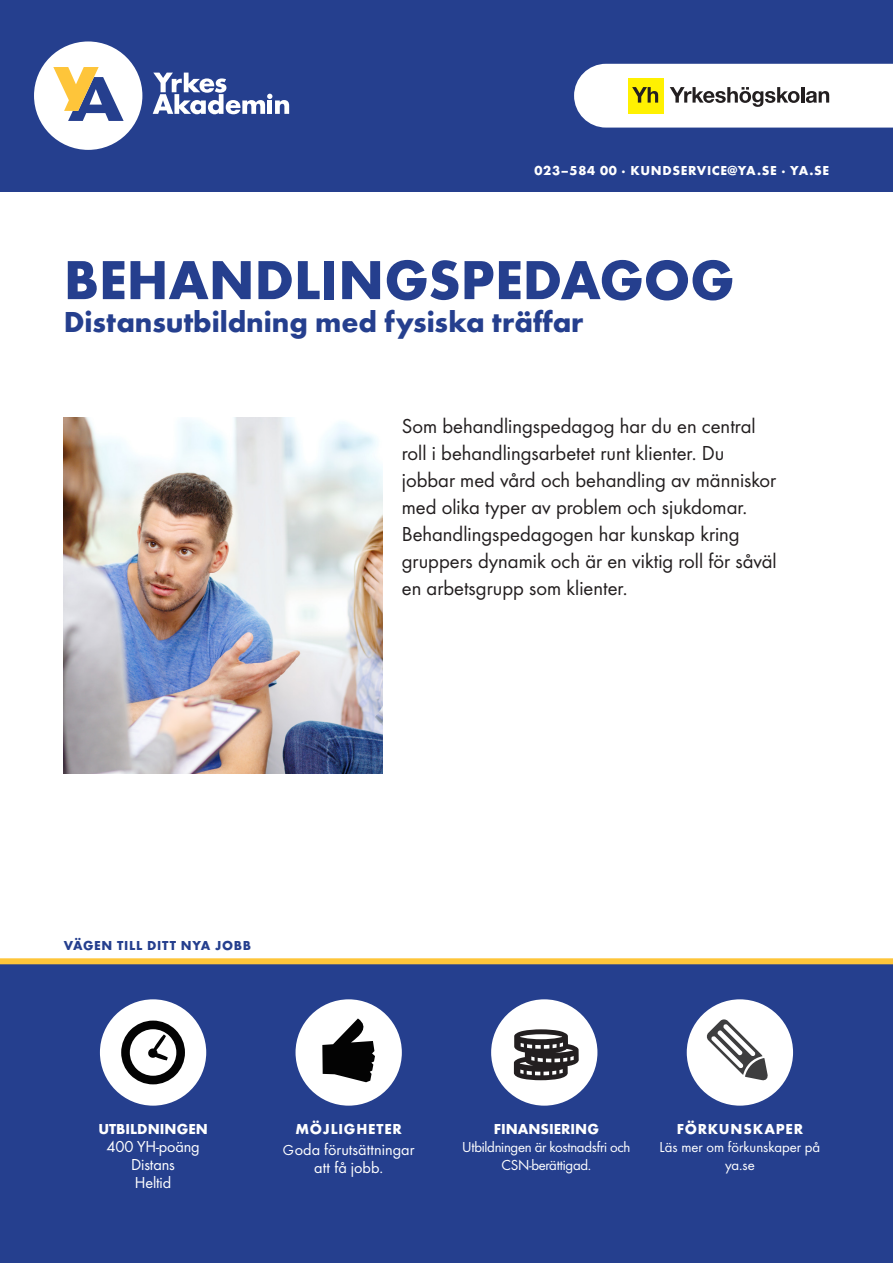
<style>
.page{position:relative;width:893px;height:1263px;background:#fff}
.page>*{position:absolute;margin:0;border:0;box-sizing:border-box;transform-origin:0 0}
.Underrubrik{font:700 57px "Futura";letter-spacing:-.005em;color:#253f8e}
.Underrubrik-2{font:700 30px "Futura";letter-spacing:-.005em;color:#253f8e}
.Ingress{font:21px/27px "Futura Boo";color:#231f20}
.Rub3{font:16.5px/18px "Futura Boo";color:#fff;text-align:center}
.Rub3-2{font:15px/18px "Futura Boo";letter-spacing:-.02em;color:#fff;text-align:center}
.Bröd1_Futura{font:15px/18px "Futura Boo";color:#fff;text-align:center}
.Rub3-3{font:700 15px "Futura";letter-spacing:.01em;color:#fff}
.Rub3-4{font:700 15px "Futura";letter-spacing:.05em;color:#fff}
.Rub3-5{font:700 13.5px "Futura";letter-spacing:.05em;color:#fff}
.Rub3-6{font:700 13.5px "Futura";letter-spacing:.05em;color:#253f8e}
.s1{font-size:15px}
</style>
<div class="page">
<img style="left:64px;top:418px;width:319px;height:355px">
<div style="left:0;top:0;width:893px;height:191px;background:#253f8e"></div>
<div style="left:34px;top:41px;width:108px;height:109px;background:#fff;border-radius:50%"></div>
<svg style="left:53px;top:67px;width:71px;height:54px"></svg>
<svg style="left:153px;top:73px;width:136px;height:41px"></svg>
<div style="left:0;top:961px;width:893px;height:302px;background:#253f8e"></div>
<div style="left:0;top:958px;width:893px;height:6px;background:#fec53a"></div>
<svg style="left:574px;top:64px;width:319px;height:64px;background:#eaeadf"></svg>
<div style="left:100px;top:999px;width:106px;height:107px;background:#fff;border-radius:50%"></div>
<svg style="left:121px;top:1020px;width:64px;height:64px"></svg>
<div style="left:296px;top:999px;width:106px;height:107px;background:#fff;border-radius:50%"></div>
<svg style="left:322px;top:1018px;width:53px;height:64px"></svg>
<div style="left:491px;top:999px;width:106px;height:107px;background:#fff;border-radius:50%"></div>
<svg style="left:514px;top:1029px;width:65px;height:51px"></svg>
<div style="left:687px;top:999px;width:106px;height:107px;background:#fff;border-radius:50%"></div>
<svg style="left:706px;top:1019px;width:62px;height:62px"></svg>
<p class="Rub3-5" style="left:534px;top:160px;width:296px">023–584 00 · KUNDSERVICE@YA.SE · YA.SE</p>
<p class="Underrubrik" style="left:64px;top:238px;width:672px">BEHANDLINGSPEDAGOG</p>
<p class="Underrubrik-2" style="left:64px;top:300px;width:521px">Distansutbildning med fysiska träffar</p>
<p class="Ingress" style="left:402px;top:411px;width:376px">Som behandlingspedagog har du en central roll i behandlingsarbetet runt klienter. Du jobbar med vård och behandling av människor med olika typer av problem och sjukdomar.<br>Behandlingspedagogen har kunskap kring gruppers dynamik och är en viktig roll för såväl en arbetsgrupp som klienter.</p>
<p class="Rub3-6" style="left:64px;top:935px;width:189px">VÄGEN TILL DITT NYA JOBB</p>
<p class="Rub3-3" style="left:98px;top:1117px;width:111px">UTBILDNINGEN</p>
<p class="Rub3" style="left:106px;top:1136px;width:95px">400 YH-poäng</p>
<p class="Rub3" style="left:131px;top:1154px;width:45px">Distans</p>
<p class="Rub3" style="left:135px;top:1172px;width:38px">Heltid</p>
<p class="Rub3-4" style="left:295px;top:1117px;width:108px">MÖJLIGHETER</p>
<p class="Rub3" style="left:283px;top:1139px;width:133px"><span class="s1">G</span>oda förutsättningar att få jobb.</p>
<p class="Rub3-3" style="left:494px;top:1117px;width:107px">FINANSIERING</p>
<p class="Rub3-2" style="left:462px;top:1137px;width:170px">Utbildningen är kostnadsfri och<br>CSN-berättigad.</p>
<p class="Rub3-4" style="left:677px;top:1117px;width:128px">FÖRKUNSKAPER</p>
<p class="Bröd1_Futura" style="left:660px;top:1137px;width:162px">Läs mer om förkunskaper på ya.se</p>
</div>
